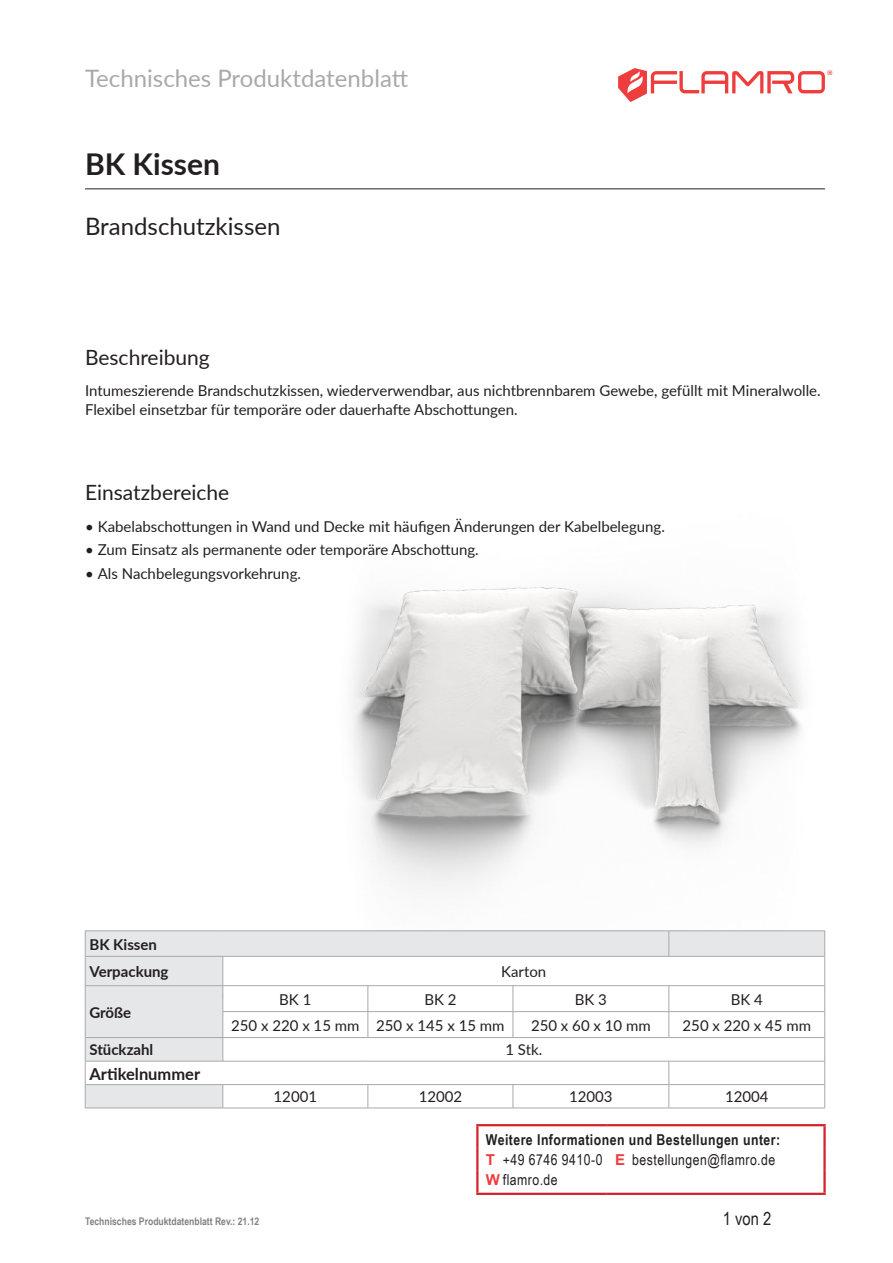
<style>
.page{position:relative;width:893px;height:1263px;background:#fff}
.page>*{position:absolute;margin:0;border:0;box-sizing:border-box;transform-origin:0 0}
.t1{font:700 30px "Lato";color:#231f20}
.t2{font:24px "Lato";color:#a8a9ad}
.t3{font:24px "Lato";color:#231f20}
.t4{font:21px "Lato";color:#231f20}
.t5{font:18px "Arial Narrow";color:#231f20}
.t6{font:700 16.5px "Lato";color:#231f20}
.t7{font:15px/19.5px "Lato";color:#231f20}
.t8{font:15px/20.4px "Arial Narrow";letter-spacing:.03em;color:#231f20}
.t9{font:700 15px/27.5px "Lato";color:#231f20}
.t10{font:700 10.5px "Arial Narrow";color:#808285}
.s1{font-weight:700}
.s2{font-family:"Arial";font-weight:700;color:#ee3d3c}
</style>
<div class="page">
<img style="left:351px;top:587px;width:452px;height:304px">
<svg style="left:86px;top:931px;width:738px;height:25px;background:#e4e5e7"></svg>
<svg style="left:86px;top:957px;width:738px;height:151px"></svg>
<hr style="left:85px;top:985px;width:138px;height:1px;background:#a8a9ad">
<svg style="left:368px;top:986px;width:1px;height:51px"></svg>
<hr style="left:85px;top:1037px;width:138px;height:1px;background:#a8a9ad">
<svg style="left:368px;top:1085px;width:1px;height:23px"></svg>
<hr style="left:85px;top:1108px;width:138px;height:1px;background:#a8a9ad">
<svg style="left:513px;top:986px;width:1px;height:51px"></svg>
<svg style="left:513px;top:1085px;width:1px;height:23px"></svg>
<hr style="left:223px;top:1011px;width:145px;height:1px;background:#a8a9ad">
<hr style="left:368px;top:1011px;width:145px;height:1px;background:#a8a9ad">
<hr style="left:513px;top:1011px;width:156px;height:1px;background:#a8a9ad">
<hr style="left:669px;top:1011px;width:156px;height:1px;background:#a8a9ad">
<hr style="left:85px;top:930px;width:138px;height:1px;background:#a8a9ad">
<hr style="left:223px;top:930px;width:145px;height:1px;background:#a8a9ad">
<hr style="left:368px;top:930px;width:145px;height:1px;background:#a8a9ad">
<hr style="left:513px;top:930px;width:156px;height:1px;background:#a8a9ad">
<hr style="left:669px;top:930px;width:156px;height:1px;background:#a8a9ad">
<svg style="left:669px;top:931px;width:1px;height:25px"></svg>
<hr style="left:85px;top:1084px;width:138px;height:1px;background:#a8a9ad">
<hr style="left:85px;top:956px;width:138px;height:1px;background:#a8a9ad">
<svg style="left:85px;top:931px;width:1px;height:177px"></svg>
<hr style="left:85px;top:1061px;width:138px;height:1px;background:#a8a9ad">
<svg style="left:669px;top:986px;width:1px;height:51px"></svg>
<hr style="left:223px;top:1084px;width:145px;height:1px;background:#a8a9ad">
<svg style="left:223px;top:1085px;width:1px;height:23px"></svg>
<hr style="left:368px;top:1084px;width:145px;height:1px;background:#a8a9ad">
<hr style="left:513px;top:1084px;width:156px;height:1px;background:#a8a9ad">
<hr style="left:669px;top:1084px;width:156px;height:1px;background:#a8a9ad">
<svg style="left:669px;top:1062px;width:1px;height:46px"></svg>
<hr style="left:223px;top:1108px;width:145px;height:1px;background:#a8a9ad">
<hr style="left:368px;top:1108px;width:145px;height:1px;background:#a8a9ad">
<hr style="left:513px;top:1108px;width:156px;height:1px;background:#a8a9ad">
<hr style="left:669px;top:1108px;width:156px;height:1px;background:#a8a9ad">
<hr style="left:223px;top:1037px;width:145px;height:1px;background:#a8a9ad">
<hr style="left:368px;top:1037px;width:145px;height:1px;background:#a8a9ad">
<hr style="left:513px;top:1037px;width:156px;height:1px;background:#a8a9ad">
<hr style="left:669px;top:1037px;width:156px;height:1px;background:#a8a9ad">
<hr style="left:223px;top:1061px;width:145px;height:1px;background:#a8a9ad">
<hr style="left:368px;top:1061px;width:145px;height:1px;background:#a8a9ad">
<hr style="left:513px;top:1061px;width:156px;height:1px;background:#a8a9ad">
<hr style="left:669px;top:1061px;width:156px;height:1px;background:#a8a9ad">
<hr style="left:223px;top:956px;width:145px;height:1px;background:#a8a9ad">
<svg style="left:223px;top:957px;width:1px;height:104px"></svg>
<hr style="left:368px;top:956px;width:145px;height:1px;background:#a8a9ad">
<hr style="left:513px;top:956px;width:156px;height:1px;background:#a8a9ad">
<hr style="left:669px;top:956px;width:156px;height:1px;background:#a8a9ad">
<svg style="left:824px;top:931px;width:1px;height:177px"></svg>
<hr style="left:223px;top:985px;width:145px;height:1px;background:#a8a9ad">
<hr style="left:368px;top:985px;width:145px;height:1px;background:#a8a9ad">
<hr style="left:513px;top:985px;width:156px;height:1px;background:#a8a9ad">
<hr style="left:669px;top:985px;width:156px;height:1px;background:#a8a9ad">
<svg style="left:618px;top:68px;width:214px;height:34px"></svg>
<hr style="left:85px;top:188px;width:740px;height:1px;background:#231f20">
<hr style="left:476px;top:1124px;width:131px;height:2px;background:#d1232a">
<hr style="left:476px;top:1126px;width:2px;height:23px;background:#d1232a">
<hr style="left:607px;top:1124px;width:219px;height:2px;background:#d1232a">
<hr style="left:823px;top:1126px;width:3px;height:23px;background:#d1232a">
<hr style="left:476px;top:1149px;width:2px;height:21px;background:#d1232a">
<hr style="left:823px;top:1149px;width:3px;height:21px;background:#d1232a">
<hr style="left:476px;top:1170px;width:2px;height:23px;background:#d1232a">
<hr style="left:823px;top:1170px;width:3px;height:23px;background:#d1232a">
<hr style="left:476px;top:1193px;width:131px;height:2px;background:#d1232a">
<hr style="left:607px;top:1193px;width:219px;height:2px;background:#d1232a">
<h2 class="t2" style="left:85px;top:61px;width:325px">Technisches Produktdatenblatt</h2>
<h1 class="t1" style="left:85px;top:153px;width:137px">BK Kissen</h1>
<h2 class="t3" style="left:85px;top:218px;width:197px">Brandschutzkissen</h2>
<h3 class="t4" style="left:85px;top:349px;width:126px">Beschreibung</h3>
<p class="t7" style="left:85px;top:380px;width:737px">Intumeszierende Brandschutzkissen, wiederverwendbar, aus nichtbrennbarem Gewebe, gefüllt mit Mineralwolle.<br>Flexibel einsetzbar für temporäre oder dauerhafte Abschottungen.</p>
<h3 class="t4" style="left:85px;top:485px;width:146px">Einsatzbereiche</h3>
<p class="t7" style="left:85px;top:518px;width:581px">• Kabelabschottungen in Wand und Decke mit häufigen Änderungen der Kabelbelegung.</p>
<p class="t7" style="left:85px;top:541px;width:395px">• Zum Einsatz als permanente oder temporäre Abschottung.</p>
<p class="t7" style="left:85px;top:565px;width:217px">• Als Nachbelegungsvorkehrung.</p>
<p class="t9" style="left:89px;top:932px;width:81px">BK Kissen<br>Verpackung</p>
<p class="t9" style="left:89px;top:998px;width:43px">Größe</p>
<p class="t7" style="left:501px;top:963px;width:47px">Karton</p>
<p class="t7" style="left:279px;top:991px;width:34px">BK 1</p>
<p class="t7" style="left:424px;top:991px;width:34px">BK 2</p>
<p class="t7" style="left:575px;top:991px;width:34px">BK 3</p>
<p class="t7" style="left:731px;top:991px;width:34px">BK 4</p>
<p class="t7" style="left:231px;top:1017px;width:275px">250 x 220 x 15 mm 250 x 145 x 15 mm</p>
<p class="t7" style="left:531px;top:1017px;width:121px">250 x 60 x 10 mm</p>
<p class="t7" style="left:683px;top:1017px;width:130px">250 x 220 x 45 mm</p>
<p class="t9" style="left:89px;top:1035px;width:65px">Stückzahl</p>
<p class="t7" style="left:505px;top:1041px;width:38px">1 Stk.</p>
<p class="t6" style="left:89px;top:1061px;width:112px">Artikelnummer</p>
<p class="t7" style="left:274px;top:1088px;width:45px">12001</p>
<p class="t7" style="left:419px;top:1088px;width:45px">12002</p>
<p class="t7" style="left:569px;top:1088px;width:45px">12003</p>
<p class="t7" style="left:725px;top:1088px;width:45px">12004</p>
<p class="t10" style="left:85px;top:1217px;width:176px">Technisches Produktdatenblatt Rev.: 21.12</p>
<p class="t8" style="left:486px;top:1130px;width:296px"><span class="s1">Weitere Informationen und Bestellungen unter:<br></span><span class="s2">T</span> +49 6746 9410-0 <span class="s2">E</span> bestellungen@flamro.de<br><span class="s2">W</span> flamro.de</p>
<p class="t5" style="left:723px;top:1211px;width:50px">1 von 2</p>
</div>
